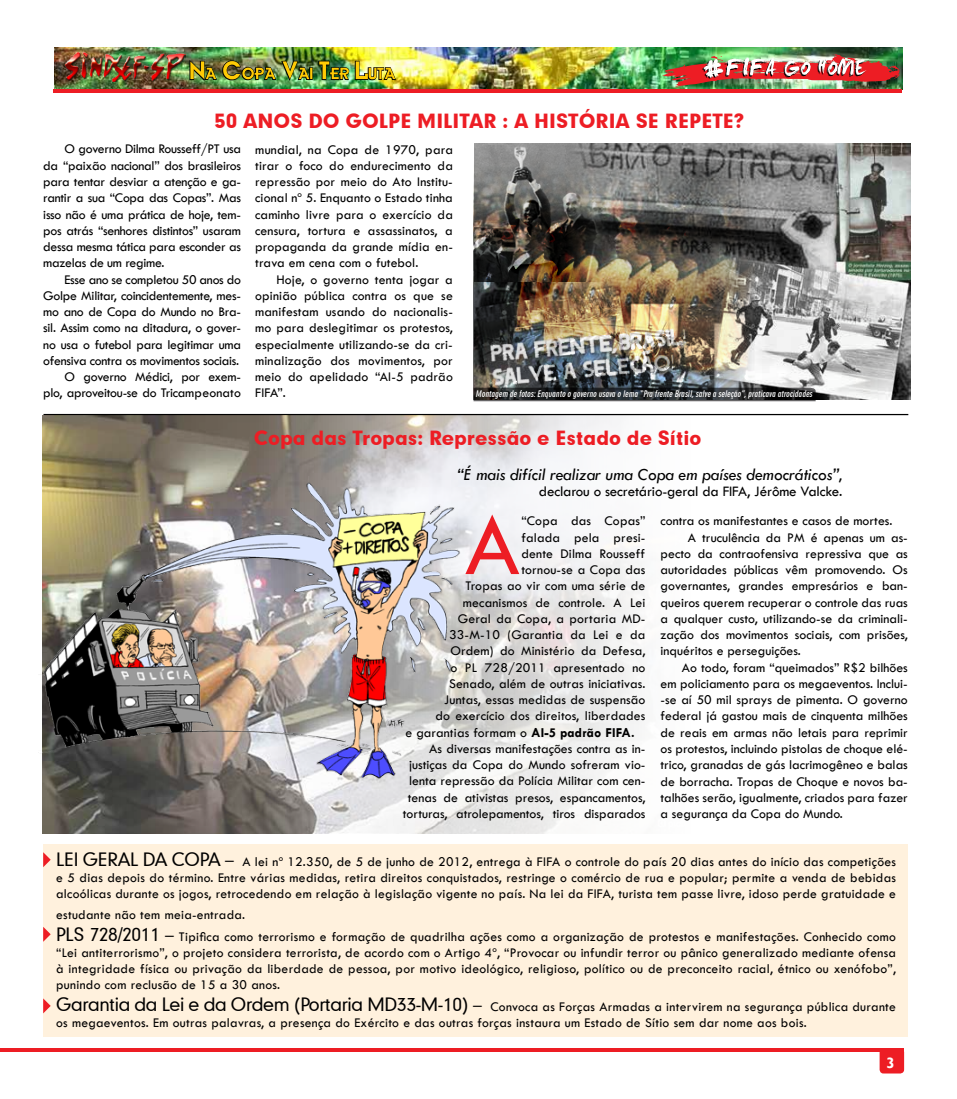
<style>
.page{position:relative;width:957px;height:1099px;background:#fff}
.page>*{position:absolute;margin:0;border:0;box-sizing:border-box;transform-origin:0 0}
.t1{font:92.12px "Tw Cen";color:#ed1d24}
.t2{font:18.75px "Geometric 706 BT Black B";color:#ed1d24}
.t3{font:italic 17.5px "Tw Cen";letter-spacing:-.01em;color:#000}
.t4{font:15px "Tw Cen";letter-spacing:-.01em;color:#000}
.t5{font:700 15px "Gill Sans";color:#fff}
.t6{font:13.75px/16.2px "Tw Cen";color:#000;text-align:justify}
.t7{font:13.75px/21.2px "Tw Cen";letter-spacing:.02em;color:#000}
.t8{font:13.75px/16.2px "Tw Cen";letter-spacing:-.02em;color:#000;text-align:right}
.t9{font:italic 8.75px "Geometric 706 BT Bold Condensed B";color:#fff}
.s1{font-style:normal;font-size:15px}
.s2{font-weight:700}
.s3{font-family:"Geometric 706 BT Medium B";font-size:17.62px}
</style>
<div class="page">
<hr style="left:0;top:1048px;width:904px;height:4px;background:#ed1d24">
<div style="left:879px;top:1048px;width:25px;height:25px;background:#ed1d24;border-radius:4px"></div>
<img style="left:54px;top:48px;width:848px;height:41px">
<img style="left:189px;top:60px;width:207px;height:21px">
<img style="left:662px;top:54px;width:237px;height:35px">
<hr style="left:54px;top:89px;width:848px;height:4px;background:#ed1d24">
<img style="left:65px;top:52px;width:120px;height:29px">
<hr style="left:43px;top:414px;width:865px;height:1px;background:#000">
<img style="left:613px;top:144px;width:297px;height:255px">
<img style="left:474px;top:144px;width:139px;height:5px">
<img style="left:473px;top:149px;width:405px;height:250px">
<svg style="left:473px;top:387px;width:342px;height:14px;background:#27292b"></svg>
<div style="left:43px;top:844px;width:865px;height:192px;background:#fff1dd"></div>
<svg style="left:43px;top:852px;width:8px;height:15px"></svg>
<svg style="left:43px;top:927px;width:8px;height:14px"></svg>
<svg style="left:43px;top:998px;width:8px;height:15px"></svg>
<img style="left:42px;top:415px;width:689px;height:418px">
<img style="left:42px;top:476px;width:422px;height:308px">
<h2 class="t2" style="left:214px;top:108px;width:531px">50 ANOS DO GOLPE MILITAR : A HISTÓRIA SE REPETE?</h2>
<p class="t6" style="left:43px;top:141px;width:199px;text-indent:21px">O governo Dilma Rousseff/PT usa da “paixão nacional” dos brasileiros para tentar desviar a atenção e ga&shy;rantir a sua “Copa das Copas”. Mas isso não é uma prática de hoje, tem&shy;pos atrás “senhores distintos” usaram dessa mesma tática para esconder as mazelas de um regime.</p>
<p class="t8" style="left:43px;top:271px;width:199px">Esse ano se completou 50 anos do Golpe Militar, coincidentemente, mes&shy;mo ano de Copa do Mundo no Bra&shy;sil. Assim como na ditadura, o gover&shy;no usa o futebol para legitimar uma ofensiva contra os movimentos sociais.<br>O governo Médici, por exem&shy;plo, aproveitou-se do Tricampeonato</p>
<p class="t6" style="left:255px;top:141px;width:199px">mundial, na Copa de 1970, para tirar o foco do endurecimento da repressão por meio do Ato Institu&shy;cional nº 5. Enquanto o Estado tinha caminho livre para o exercício da censura, tortura e assassinatos, a propaganda da grande mídia en&shy;trava em cena com o futebol.</p>
<p class="t6" style="left:255px;top:271px;width:199px;text-indent:21px">Hoje, o governo tenta jogar a opinião pública contra os que se manifestam usando do nacionalis&shy;mo para deslegitimar os protestos, especialmente utilizando-se da cri&shy;minalização dos movimentos, por meio do apelidado “AI-5 padrão FIFA”.</p>
<p class="t9" style="left:475px;top:389px;width:340px">Montagem de fotos:Enquanto o governo usava o lema “Pra frente Brasil,salve a seleção”,praticava atrocidades</p>
<h2 class="t2" style="left:254px;top:425px;width:449px">Copa das Tropas: Repressão e Estado de Sítio</h2>
<p class="t3" style="left:457px;top:464px;width:386px">“É mais difícil realizar uma Copa em países democráticos”<span class="s1">,</span></p>
<p class="t4" style="left:539px;top:482px;width:305px">declarou o secretário-geral da FIFA, Jérôme Valcke.</p>
<h1 class="t1" style="left:465px;top:489px;width:57px">A</h1>
<p class="t6" style="left:521px;top:512px;width:125px">“Copa das Copas”</p>
<p class="t6" style="left:521px;top:529px;width:125px">falada pela presi-</p>
<p class="t6" style="left:521px;top:545px;width:125px">dente Dilma Rousseff</p>
<p class="t6" style="left:521px;top:561px;width:126px">tornou-se a Copa das</p>
<p class="t6" style="left:465px;top:578px;width:181px">Tropas ao vir com uma série de</p>
<p class="t6" style="left:463px;top:594px;width:184px">mecanismos de controle. A Lei</p>
<p class="t6" style="left:458px;top:610px;width:189px">Geral da Copa, a portaria MD-</p>
<p class="t6" style="left:449px;top:626px;width:198px">33-M-10 (Garantia da Lei e da</p>
<p class="t6" style="left:450px;top:643px;width:197px">Ordem) do Ministério da Defesa,</p>
<p class="t6" style="left:450px;top:659px;width:197px">o PL 728/2011 apresentado no</p>
<p class="t6" style="left:449px;top:675px;width:198px">Senado, além de outras iniciativas.</p>
<p class="t6" style="left:444px;top:691px;width:203px">Juntas, essas medidas de suspensão</p>
<p class="t6" style="left:435px;top:708px;width:212px">do exercício dos direitos, liberdades</p>
<p class="t6" style="left:405px;top:724px;width:231px">e garantias formam o <span class="s2">AI-5 padrão FIFA.</span></p>
<p class="t6" style="left:429px;top:740px;width:218px">As diversas manifestações contra as in-</p>
<p class="t6" style="left:409px;top:756px;width:238px">justiças da Copa do Mundo sofreram vio-</p>
<p class="t6" style="left:409px;top:773px;width:238px">lenta repressão da Polícia Militar com cen-</p>
<p class="t6" style="left:408px;top:789px;width:239px">tenas de ativistas presos, espancamentos,</p>
<p class="t6" style="left:403px;top:805px;width:244px">torturas, atrolepamentos, tiros disparados</p>
<p class="t6" style="left:660px;top:513px;width:233px">contra os manifestantes e casos de mortes.</p>
<p class="t6" style="left:688px;top:529px;width:221px">A truculência da PM é apenas um as-</p>
<p class="t6" style="left:660px;top:545px;width:249px">pecto da contraofensiva repressiva que as</p>
<p class="t6" style="left:660px;top:561px;width:249px">autoridades públicas vêm promovendo. Os</p>
<p class="t6" style="left:660px;top:578px;width:249px">governantes, grandes empresários e ban-</p>
<p class="t6" style="left:660px;top:594px;width:249px">queiros querem recuperar o controle das ruas</p>
<p class="t6" style="left:660px;top:610px;width:249px">a qualquer custo, utilizando-se da criminali-</p>
<p class="t6" style="left:660px;top:626px;width:249px">zação dos movimentos sociais, com prisões,</p>
<p class="t6" style="left:660px;top:643px;width:142px">inquéritos e perseguições.</p>
<p class="t6" style="left:682px;top:659px;width:227px">Ao todo, foram “queimados” R$2 bilhões</p>
<p class="t6" style="left:660px;top:675px;width:249px">em policiamento para os megaeventos. Inclui-</p>
<p class="t6" style="left:660px;top:691px;width:249px">-se aí 50 mil sprays de pimenta. O governo</p>
<p class="t6" style="left:660px;top:708px;width:249px">federal já gastou mais de cinquenta milhões</p>
<p class="t6" style="left:660px;top:724px;width:249px">de reais em armas não letais para reprimir</p>
<p class="t6" style="left:660px;top:740px;width:249px">os protestos, incluindo pistolas de choque elé-</p>
<p class="t6" style="left:660px;top:756px;width:249px">trico, granadas de gás lacrimogêneo e balas</p>
<p class="t6" style="left:660px;top:773px;width:249px">de borracha. Tropas de Choque e novos ba-</p>
<p class="t6" style="left:660px;top:789px;width:249px">talhões serão, igualmente, criados para fazer</p>
<p class="t6" style="left:660px;top:805px;width:184px">a segurança da Copa do Mundo.</p>
<p class="t6" style="left:56px;top:853px;width:841px"><span class="s3">LEI GERAL DA COPA –</span> A lei nº 12.350, de 5 de junho de 2012, entrega à FIFA o controle do país 20 dias antes do início das competições e 5 dias depois do término. Entre várias medidas, retira direitos conquistados, restringe o comércio de rua e popular; permite a venda de bebidas alcoólicas durante os jogos, retrocedendo em relação à legislação vigente no país. Na lei da FIFA, turista tem passe livre, idoso perde gratuidade e</p>
<p class="t7" style="left:56px;top:904px;width:841px">estudante não tem meia-entrada.<br><span class="s3">PLS 728/2011 –</span> Tipifica como terrorismo e formação de quadrilha ações como a organização de protestos e manifestações. Conhecido como</p>
<p class="t6" style="left:56px;top:944px;width:841px">“Lei antiterrorismo”, o projeto considera terrorista, de acordo com o Artigo 4º, “Provocar ou infundir terror ou pânico generalizado mediante ofensa à integridade física ou privação da liberdade de pessoa, por motivo ideológico, religioso, político ou de preconceito racial, étnico ou xenófobo”, punindo com reclusão de 15 a 30 anos.</p>
<p class="t7" style="left:56px;top:998px;width:841px;line-height:16.2px"><span class="s3">Garantia da Lei e da Ordem (Portaria MD33-M-10) –</span> Convoca as Forças Armadas a intervirem na segurança pública durante os megaeventos. Em outras palavras, a presença do Exército e das outras forças instaura um Estado de Sítio sem dar nome aos bois.</p>
<p class="t5" style="left:886px;top:1053px;width:10px">3</p>
</div>
